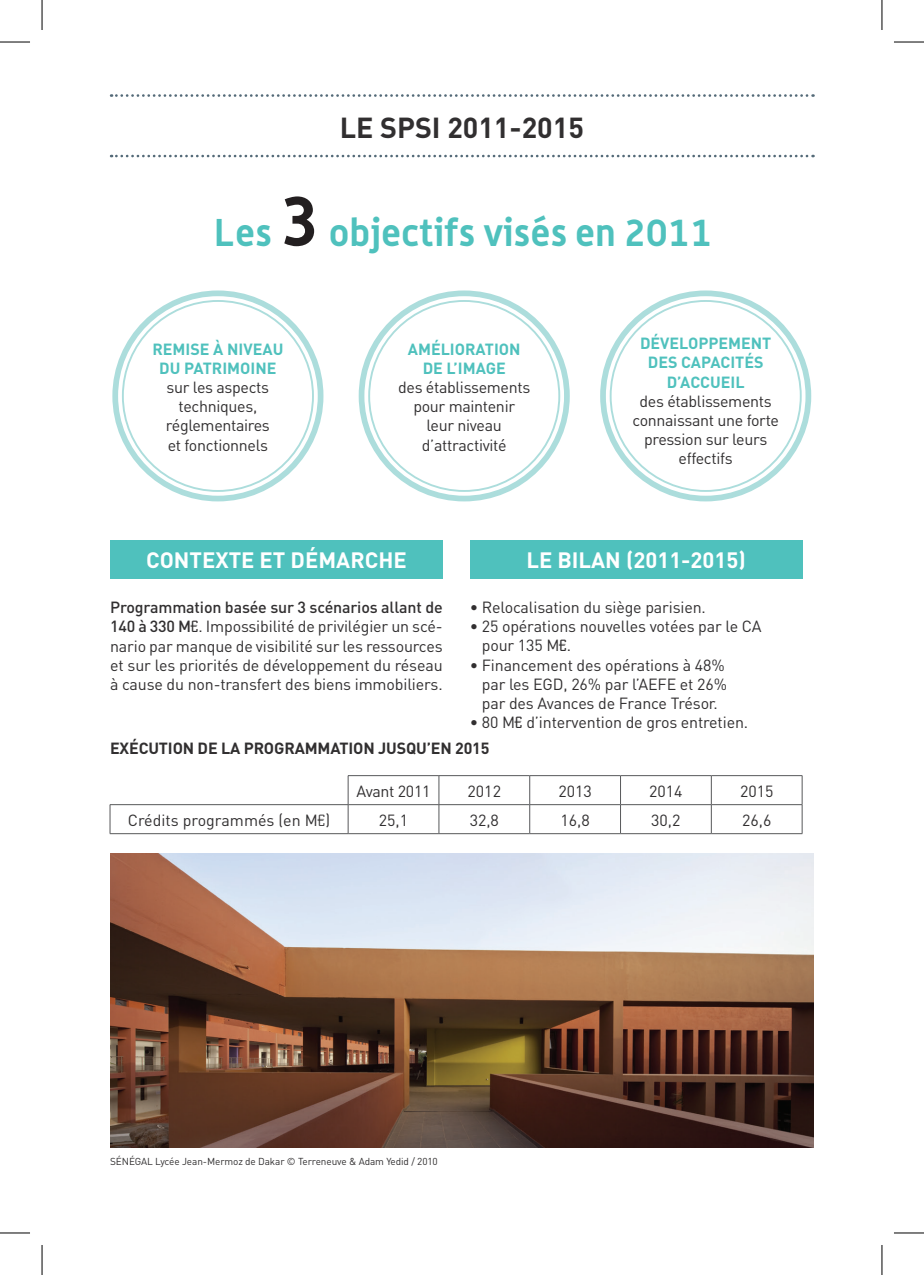
<style>
.page{position:relative;width:924px;height:1275px;background:#fff}
.page>*{position:absolute;margin:0;border:0;box-sizing:border-box;transform-origin:0 0}
.t1{font:700 38px "Alwyn";color:#4fc1bd}
.t2{font:700 28.6px "DIN";color:#312f30}
.t3{font:700 22px "DIN";color:#fff}
.t4{font:16px/19.2px "DIN";letter-spacing:-.01em;color:#312f30;text-align:center}
.t5{font:700 16px/19.2px "DIN";color:#4fc1bd;text-align:center}
.t6{font:700 16px "DIN";letter-spacing:-.01em;color:#312f30}
.t7{font:10px "DIN";letter-spacing:-.01em;color:#312f30}
.s1{font-size:70.2px;color:#231f20}
.s2{font-weight:500}
.s3{font-family:"Euro Sans EF Four";font-size:17px}
</style>
<div class="page">
<svg style="left:111px;top:94px;width:702px;height:3px"></svg>
<svg style="left:111px;top:155px;width:702px;height:2px"></svg>
<div style="left:112px;top:290px;width:211px;height:211px;border:6px solid #acdddc;border-radius:50%"></div>
<div style="left:358px;top:290px;width:211px;height:211px;border:6px solid #acdddc;border-radius:50%"></div>
<div style="left:600px;top:290px;width:210px;height:211px;border:6px solid #acdddc;border-radius:50%"></div>
<img style="left:110px;top:853px;width:703px;height:295px">
<hr style="left:348px;top:775px;width:90px;height:1px;background:#57585a">
<hr style="left:438px;top:775px;width:91px;height:1px;background:#57585a">
<hr style="left:529px;top:775px;width:91px;height:1px;background:#57585a">
<hr style="left:620px;top:775px;width:91px;height:1px;background:#57585a">
<hr style="left:711px;top:775px;width:91px;height:1px;background:#57585a">
<hr style="left:110px;top:804px;width:238px;height:1px;background:#57585a">
<svg style="left:110px;top:805px;width:1px;height:28px"></svg>
<hr style="left:348px;top:804px;width:90px;height:1px;background:#57585a">
<svg style="left:347px;top:776px;width:1px;height:57px"></svg>
<hr style="left:438px;top:804px;width:91px;height:1px;background:#57585a">
<svg style="left:438px;top:776px;width:1px;height:57px"></svg>
<hr style="left:529px;top:804px;width:91px;height:1px;background:#57585a">
<svg style="left:529px;top:776px;width:1px;height:57px"></svg>
<hr style="left:620px;top:804px;width:91px;height:1px;background:#57585a">
<svg style="left:620px;top:776px;width:1px;height:57px"></svg>
<hr style="left:711px;top:804px;width:91px;height:1px;background:#57585a">
<svg style="left:710px;top:776px;width:1px;height:57px"></svg>
<svg style="left:801px;top:776px;width:1px;height:57px"></svg>
<hr style="left:110px;top:833px;width:238px;height:1px;background:#57585a">
<hr style="left:348px;top:833px;width:90px;height:1px;background:#57585a">
<hr style="left:438px;top:833px;width:91px;height:1px;background:#57585a">
<hr style="left:529px;top:833px;width:91px;height:1px;background:#57585a">
<hr style="left:620px;top:833px;width:91px;height:1px;background:#57585a">
<hr style="left:711px;top:833px;width:91px;height:1px;background:#57585a">
<div style="left:110px;top:540px;width:332px;height:38px;background:#4fc1bd"></div>
<div style="left:469px;top:540px;width:333px;height:38px;background:#4fc1bd"></div>
<hr style="left:0;top:42px;width:30px;height:1px;background:#000">
<hr style="left:893px;top:42px;width:30px;height:1px;background:#000">
<hr style="left:0;top:1232px;width:30px;height:1px;background:#000">
<hr style="left:893px;top:1232px;width:30px;height:1px;background:#000">
<hr style="left:42px;top:0;width:1px;height:30px;background:#000">
<hr style="left:42px;top:1245px;width:1px;height:30px;background:#000">
<hr style="left:881px;top:0;width:1px;height:30px;background:#000">
<hr style="left:881px;top:1245px;width:1px;height:30px;background:#000">
<h2 class="t2" style="left:339px;top:109px;width:245px">LE SPSI 2011-2015</h2>
<h1 class="t1" style="left:214px;top:208px;width:499px">Les <span class="s1">3</span> objectifs visés en 2011</h1>
<p class="t5" style="left:152px;top:338px;width:132px">REMISE À NIVEAU<br>DU PATRIMOINE</p>
<p class="t4" style="left:166px;top:377px;width:105px">sur les aspects techniques, réglementaires et fonctionnels</p>
<p class="t5" style="left:407px;top:338px;width:114px">AMÉLIORATION<br>DE L’IMAGE</p>
<p class="t4" style="left:398px;top:377px;width:134px">des établissements pour maintenir leur niveau d’attractivité</p>
<p class="t5" style="left:639px;top:333px;width:133px">DÉVELOPPEMENT<br>DES CAPACITÉS<br>D’ACCUEIL</p>
<p class="t4" style="left:632px;top:391px;width:148px">des établissements connaissant une forte pression sur leurs effectifs</p>
<h3 class="t3" style="left:146px;top:546px;width:262px">CONTEXTE ET DÉMARCHE</h3>
<h3 class="t3" style="left:526px;top:546px;width:221px">LE BILAN (2011-2015)</h3>
<p class="t4" style="left:110px;top:597px;width:334px;text-align:justify"><span class="s2">Programmation basée sur 3 scénarios allant de 140 à 330 M</span><span class="s3">C</span>. Impossibilité de privilégier un scé&shy;nario par manque de visibilité sur les ressources et sur les priorités de développement du réseau à cause du non-transfert des biens immobiliers.</p>
<p class="t4" style="left:469px;top:597px;width:237px">• Relocalisation du siège parisien.</p>
<p class="t4" style="left:481px;top:616px;width:281px;text-align:left;text-indent:-12px">• 25 opérations nouvelles votées par le CA pour 135 M<span class="s3">C</span>.</p>
<p class="t4" style="left:481px;top:655px;width:246px;text-align:left;text-indent:-12px">• Financement des opérations à 48% par les EGD, 26% par l’AEFE et 26% par des Avances de France Trésor.</p>
<p class="t4" style="left:469px;top:712px;width:280px">• 80 M<span class="s3">C</span> d’intervention de gros entretien.</p>
<p class="t6" style="left:110px;top:737px;width:381px">EXÉCUTION DE LA PROGRAMMATION JUSQU’EN 2015</p>
<p class="t4" style="left:356px;top:781px;width:75px">Avant 2011</p>
<p class="t4" style="left:467px;top:781px;width:35px">2012</p>
<p class="t4" style="left:558px;top:781px;width:35px">2013</p>
<p class="t4" style="left:649px;top:781px;width:35px">2014</p>
<p class="t4" style="left:739px;top:781px;width:35px">2015</p>
<p class="t4" style="left:128px;top:810px;width:204px">Crédits programmés (en M<span class="s3">B</span>)</p>
<p class="t4" style="left:378px;top:810px;width:31px">25,1</p>
<p class="t4" style="left:469px;top:810px;width:31px">32,8</p>
<p class="t4" style="left:560px;top:810px;width:31px">16,8</p>
<p class="t4" style="left:651px;top:810px;width:31px">30,2</p>
<p class="t4" style="left:741px;top:810px;width:31px">26,6</p>
<p class="t7" style="left:110px;top:1155px;width:329px">SÉNÉGAL Lycée Jean-Mermoz de Dakar © Terreneuve &amp; Adam Yedid / 2010</p>
</div>
